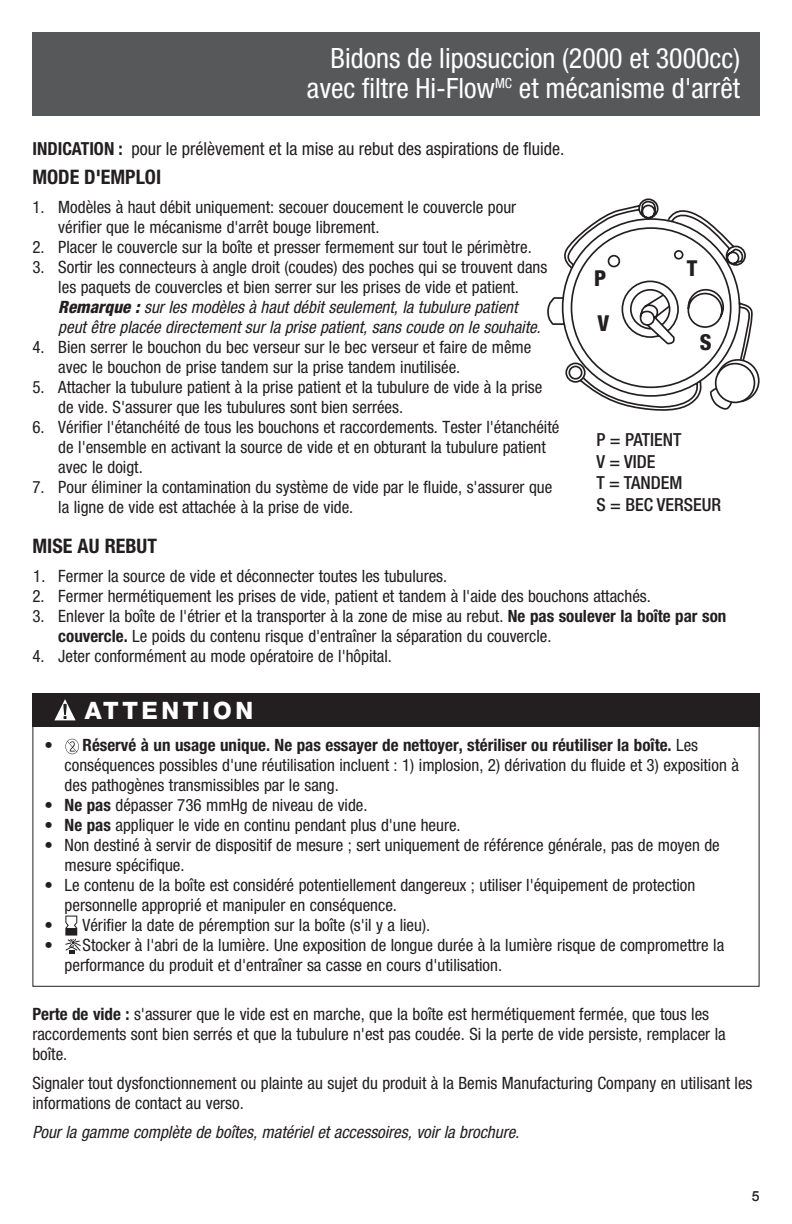
<style>
.page{position:relative;width:792px;height:1224px;background:#fff}
.page>*{position:absolute;margin:0;border:0;box-sizing:border-box;transform-origin:0 0}
.t1{font:condensed 28px "Helvetica Neue";color:#fff}
.t2{font:800 24px "Helvetica Neue";letter-spacing:.15em;color:#fff}
.t3{font:800 condensed 22px "Helvetica Neue";color:#231f20}
.Numbers2{font:700 condensed 20px "Helvetica Neue";color:#231f20}
.t4{font:condensed 18px "Helvetica Neue";color:#231f20}
.t5{font:500 condensed 18px "Helvetica Neue";color:#231f20}
.Numbers2-2{font:condensed 17px/20px "Helvetica Neue";color:#231f20}
.Numbers2-3{font:italic condensed 17px "Helvetica Neue LT Std";color:#231f20}
.t6{font:500 14px "Helvetica Neue";color:#231f20}
.s1{font-weight:700}
.s2{font-family:"Helvetica Neue";font-weight:800}
</style>
<div class="page">
<div style="left:32px;top:32px;width:728px;height:84px;background:#57585a"></div>
<svg style="left:755px;top:367px;width:5px;height:27px"></svg>
<svg style="left:547px;top:198px;width:208px;height:213px"></svg>
<div style="left:32px;top:694px;width:728px;height:33px;background:#231f20"></div>
<svg style="left:54px;top:699px;width:22px;height:21px"></svg>
<svg style="left:65px;top:739px;width:14px;height:15px"></svg>
<svg style="left:67px;top:741px;width:10px;height:11px"></svg>
<svg style="left:65px;top:916px;width:16px;height:38px"></svg>
<p class="t1" style="left:330px;top:42px;width:411px">Bidons de liposuccion (2000 et 3000cc)</p>
<p class="t1" style="left:307px;top:72px;width:435px">avec filtre Hi-Flow<sup>MC</sup> et mécanisme d'arrêt</p>
<p class="t4" style="left:32px;top:138px;width:534px"><span class="s1">INDICATION :</span> pour le prélèvement et la mise au rebut des aspirations de fluide.</p>
<p class="Numbers2" style="left:32px;top:165px;width:130px">MODE D'EMPLOI</p>
<p class="Numbers2-2" style="left:32px;top:197px;width:485px">1. Modèles à haut débit uniquement: secouer doucement le couvercle pour</p>
<p class="Numbers2-2" style="left:58px;top:217px;width:323px">vérifier que le mécanisme d'arrêt bouge librement.</p>
<p class="Numbers2-2" style="left:32px;top:237px;width:501px">2. Placer le couvercle sur la boîte et presser fermement sur tout le périmètre.</p>
<p class="Numbers2-2" style="left:32px;top:257px;width:516px">3. Sortir les connecteurs à angle droit (coudes) des poches qui se trouvent dans</p>
<p class="Numbers2-2" style="left:58px;top:277px;width:462px">les paquets de couvercles et bien serrer sur les prises de vide et patient.</p>
<p class="Numbers2-3" style="left:58px;top:297px;width:461px"><span class="s2">Remarque :</span> sur les modèles à haut débit seulement, la tubulure patient</p>
<p class="Numbers2-3" style="left:58px;top:317px;width:484px">peut être placée directement sur la prise patient, sans coude on le souhaite.</p>
<p class="Numbers2-2" style="left:32px;top:337px;width:501px">4. Bien serrer le bouchon du bec verseur sur le bec verseur et faire de même</p>
<p class="Numbers2-2" style="left:58px;top:357px;width:404px">avec le bouchon de prise tandem sur la prise tandem inutilisée.</p>
<p class="Numbers2-2" style="left:32px;top:377px;width:511px">5. Attacher la tubulure patient à la prise patient et la tubulure de vide à la prise</p>
<p class="Numbers2-2" style="left:58px;top:397px;width:346px">de vide. S'assurer que les tubulures sont bien serrées.</p>
<p class="Numbers2-2" style="left:32px;top:417px;width:528px">6. Vérifier l'étanchéité de tous les bouchons et raccordements. Tester l'étanchéité</p>
<p class="Numbers2-2" style="left:58px;top:437px;width:489px">de l'ensemble en activant la source de vide et en obturant la tubulure patient</p>
<p class="Numbers2-2" style="left:58px;top:457px;width:86px">avec le doigt.</p>
<p class="Numbers2-2" style="left:32px;top:477px;width:521px">7. Pour éliminer la contamination du système de vide par le fluide, s'assurer que</p>
<p class="Numbers2-2" style="left:58px;top:497px;width:297px">la ligne de vide est attachée à la prise de vide.</p>
<p class="Numbers2" style="left:32px;top:534px;width:126px">MISE AU REBUT</p>
<p class="Numbers2-2" style="left:33px;top:566px;width:416px">1. Fermer la source de vide et déconnecter toutes les tubulures.</p>
<p class="Numbers2-2" style="left:32px;top:586px;width:620px">2. Fermer hermétiquement les prises de vide, patient et tandem à l'aide des bouchons attachés.</p>
<p class="Numbers2-2" style="left:58px;top:606px;width:670px;text-indent:-26px">3. Enlever la boîte de l'étrier et la transporter à la zone de mise au rebut. <span class="s1">Ne pas soulever la boîte par son couvercle.</span> Le poids du contenu risque d'entraîner la séparation du couvercle.</p>
<p class="Numbers2-2" style="left:32px;top:646px;width:361px">4. Jeter conformément au mode opératoire de l'hôpital.</p>
<p class="t3" style="left:687px;top:255px;width:12px">T</p>
<p class="t3" style="left:594px;top:265px;width:14px">P</p>
<p class="t3" style="left:598px;top:310px;width:13px">V</p>
<p class="t3" style="left:700px;top:328px;width:13px">S</p>
<p class="t5" style="left:597px;top:429px;width:86px">P = PATIENT</p>
<p class="t5" style="left:597px;top:451px;width:60px">V = VIDE</p>
<p class="t5" style="left:597px;top:472px;width:87px">T = TANDEM</p>
<p class="t5" style="left:597px;top:494px;width:126px">S = BEC VERSEUR</p>
<p class="t2" style="left:85px;top:696px;width:170px">ATTENTION</p>
<p class="Numbers2-2" style="left:65px;top:735px;width:676px;text-indent:-20px">• <span class="s1">Réservé à un usage unique. Ne pas essayer de nettoyer, stériliser ou réutiliser la boîte.</span> Les conséquences possibles d'une réutilisation incluent : 1) implosion, 2) dérivation du fluide et 3) exposition à des pathogènes transmissibles par le sang.</p>
<p class="Numbers2-2" style="left:45px;top:795px;width:324px">• <span class="s1">Ne pas</span> dépasser 736 mmHg de niveau de vide.</p>
<p class="Numbers2-2" style="left:45px;top:815px;width:418px">• <span class="s1">Ne pas</span> appliquer le vide en continu pendant plus d'une heure.</p>
<p class="Numbers2-2" style="left:65px;top:835px;width:657px;text-indent:-20px">• Non destiné à servir de dispositif de mesure ; sert uniquement de référence générale, pas de moyen de mesure spécifique.</p>
<p class="Numbers2-2" style="left:45px;top:875px;width:652px">• Le contenu de la boîte est considéré potentiellement dangereux ; utiliser l'équipement de protection</p>
<p class="Numbers2-2" style="left:65px;top:895px;width:334px">personnelle approprié et manipuler en conséquence.</p>
<p class="Numbers2-2" style="left:45px;top:915px;width:387px">• Vérifier la date de péremption sur la boîte (s'il y a lieu).</p>
<p class="Numbers2-2" style="left:45px;top:935px;width:681px">• Stocker à l'abri de la lumière. Une exposition de longue durée à la lumière risque de compromettre la</p>
<p class="Numbers2-2" style="left:65px;top:955px;width:439px">performance du produit et d'entraîner sa casse en cours d'utilisation.</p>
<p class="Numbers2-2" style="left:32px;top:1004px;width:695px"><span class="s1">Perte de vide :</span> s'assurer que le vide est en marche, que la boîte est hermétiquement fermée, que tous les raccordements sont bien serrés et que la tubulure n'est pas coudée. Si la perte de vide persiste, remplacer la boîte.</p>
<p class="Numbers2-2" style="left:32px;top:1073px;width:722px">Signaler tout dysfonctionnement ou plainte au sujet du produit à la Bemis Manufacturing Company en utilisant les informations de contact au verso.</p>
<p class="Numbers2-3" style="left:32px;top:1122px;width:488px">Pour la gamme complète de boîtes, matériel et accessoires, voir la brochure.</p>
<p class="t6" style="left:752px;top:1185px;width:9px">5</p>
</div>
